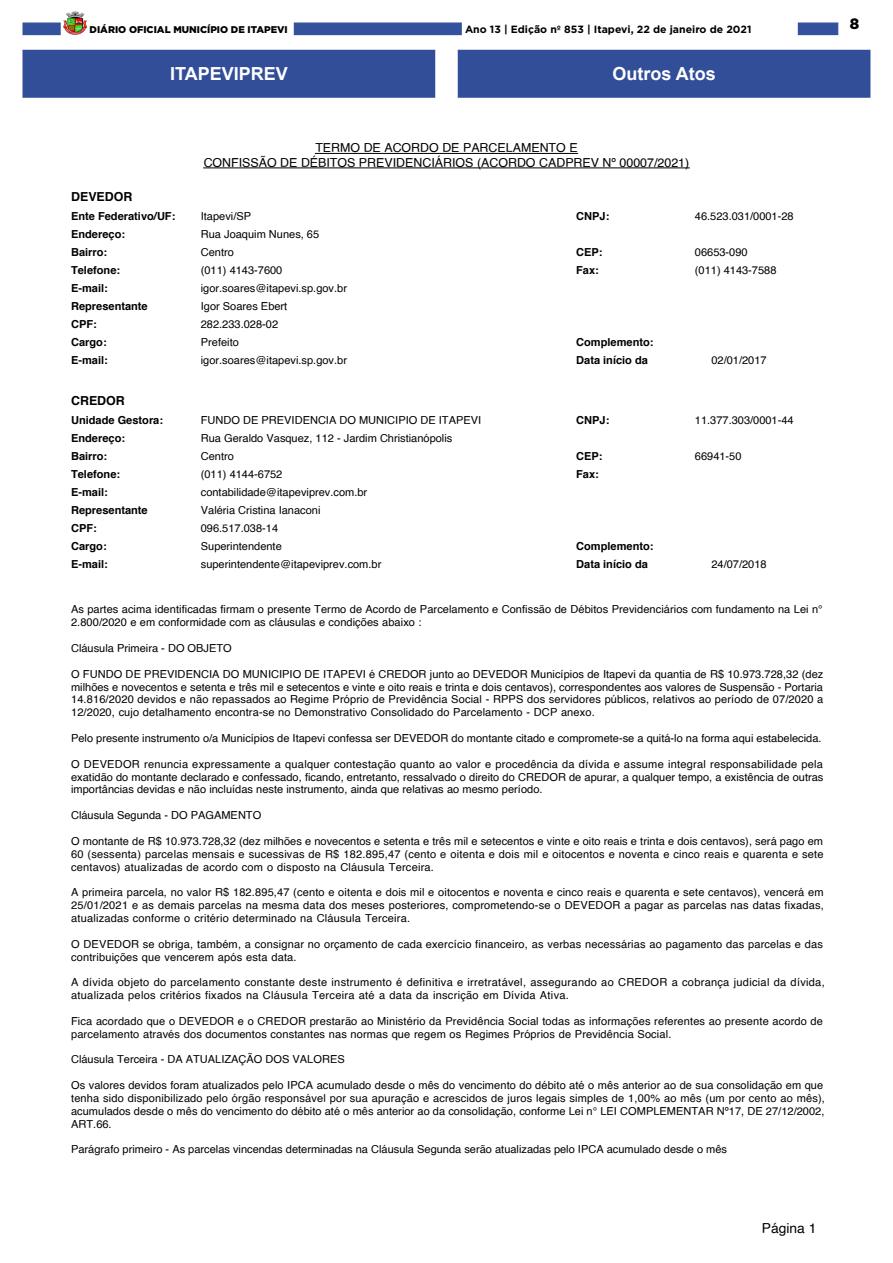
<style>
.page{position:relative;width:893px;height:1263px;background:#fff}
.page>*{position:absolute;margin:0;border:0;box-sizing:border-box;transform-origin:0 0}
.t1{font:700 18px "Arial";color:#fff}
.t2{font:900 15px "Gotham";color:#000}
.t3{font:13.8px "Helvetica";color:#000}
.t4{font:12.45px/14.4px "Helvetica";color:#000;text-align:center}
.t5{font:700 12.45px "Helvetica";color:#000}
.t6{font:11.1px/12.9px "Helvetica";letter-spacing:.005em;color:#000}
.t7{font:700 11.1px "Helvetica";color:#000}
.t8{font:11.1px/12.9px "Helvetica";letter-spacing:.025em;color:#000}
.t9{font:700 10.5px "Gotham";color:#000}
.t10{font:900 9.75px "Gotham";color:#000}
</style>
<div class="page">
<div style="left:22px;top:23px;width:39px;height:12px;background:#34519d;border:1px solid #334f9b"></div>
<div style="left:798px;top:23px;width:40px;height:12px;background:#34519d"></div>
<img style="left:63px;top:11px;width:24px;height:24px">
<div style="left:294px;top:23px;width:168px;height:12px;background:#34519d"></div>
<div style="left:23px;top:50px;width:412px;height:47px;background:#324e99"></div>
<div style="left:22px;top:50px;width:413px;height:48px;border:1px solid #324e99"></div>
<div style="left:458px;top:50px;width:412px;height:47px;background:#324e99"></div>
<div style="left:458px;top:50px;width:412px;height:48px;border:1px solid #324e99"></div>
<hr style="left:315px;top:153px;width:263px;height:1px;background:#000">
<hr style="left:204px;top:168px;width:485px;height:1px;background:#000">
<p class="t10" style="left:90px;top:23px;width:200px">DIÁRIO OFICIAL MUNICÍPIO DE ITAPEVI</p>
<p class="t9" style="left:465px;top:22px;width:288px">Ano 13 | Edição nº 853 | Itapevi, 22 de janeiro de 2021</p>
<p class="t1" style="left:170px;top:61px;width:119px">ITAPEVIPREV</p>
<p class="t1" style="left:612px;top:61px;width:105px">Outros Atos</p>
<p class="t5" style="left:71px;top:186px;width:63px">DEVEDOR</p>
<p class="t4" style="left:204px;top:141px;width:487px">TERMO DE ACORDO DE PARCELAMENTO E<br>CONFISSÃO DE DÉBITOS PREVIDENCIÁRIOS (ACORDO CADPREV Nº 00007/2021)</p>
<p class="t7" style="left:71px;top:207px;width:106px">Ente Federativo/UF:</p>
<p class="t6" style="left:201px;top:210px;width:52px">Itapevi/SP</p>
<p class="t7" style="left:71px;top:225px;width:55px">Endereço:</p>
<p class="t6" style="left:201px;top:228px;width:120px">Rua Joaquim Nunes, 65</p>
<p class="t7" style="left:71px;top:243px;width:38px">Bairro:</p>
<p class="t6" style="left:201px;top:246px;width:35px">Centro</p>
<p class="t7" style="left:576px;top:207px;width:35px">CNPJ:</p>
<p class="t6" style="left:695px;top:210px;width:100px">46.523.031/0001-28</p>
<p class="t7" style="left:576px;top:243px;width:28px">CEP:</p>
<p class="t6" style="left:695px;top:246px;width:54px">06653-090</p>
<p class="t7" style="left:71px;top:261px;width:51px">Telefone:</p>
<p class="t6" style="left:201px;top:264px;width:83px">(011) 4143-7600</p>
<p class="t7" style="left:576px;top:261px;width:24px">Fax:</p>
<p class="t6" style="left:695px;top:264px;width:83px">(011) 4143-7588</p>
<p class="t7" style="left:71px;top:279px;width:38px">E-mail:</p>
<p class="t6" style="left:201px;top:282px;width:148px">igor.soares@itapevi.sp.gov.br</p>
<p class="t7" style="left:71px;top:297px;width:78px">Representante</p>
<p class="t7" style="left:71px;top:315px;width:27px">CPF:</p>
<p class="t6" style="left:201px;top:300px;width:88px">Igor Soares Ebert</p>
<p class="t6" style="left:201px;top:318px;width:79px">282.233.028-02</p>
<p class="t7" style="left:71px;top:333px;width:37px">Cargo:</p>
<p class="t6" style="left:201px;top:336px;width:40px">Prefeito</p>
<p class="t7" style="left:576px;top:333px;width:79px">Complemento:</p>
<p class="t7" style="left:71px;top:351px;width:38px">E-mail:</p>
<p class="t6" style="left:201px;top:354px;width:148px">igor.soares@itapevi.sp.gov.br</p>
<p class="t7" style="left:576px;top:351px;width:73px">Data início da</p>
<p class="t6" style="left:711px;top:354px;width:57px">02/01/2017</p>
<p class="t5" style="left:71px;top:390px;width:55px">CREDOR</p>
<p class="t7" style="left:71px;top:411px;width:94px">Unidade Gestora:</p>
<p class="t6" style="left:201px;top:414px;width:282px">FUNDO DE PREVIDENCIA DO MUNICIPIO DE ITAPEVI</p>
<p class="t7" style="left:71px;top:429px;width:55px">Endereço:</p>
<p class="t6" style="left:201px;top:432px;width:253px">Rua Geraldo Vasquez, 112 - Jardim Christianópolis</p>
<p class="t7" style="left:71px;top:447px;width:38px">Bairro:</p>
<p class="t6" style="left:201px;top:450px;width:35px">Centro</p>
<p class="t7" style="left:576px;top:411px;width:35px">CNPJ:</p>
<p class="t6" style="left:695px;top:414px;width:100px">11.377.303/0001-44</p>
<p class="t7" style="left:576px;top:447px;width:28px">CEP:</p>
<p class="t6" style="left:695px;top:450px;width:48px">66941-50</p>
<p class="t7" style="left:71px;top:465px;width:51px">Telefone:</p>
<p class="t6" style="left:201px;top:468px;width:83px">(011) 4144-6752</p>
<p class="t7" style="left:576px;top:465px;width:24px">Fax:</p>
<p class="t7" style="left:71px;top:483px;width:38px">E-mail:</p>
<p class="t6" style="left:201px;top:486px;width:168px">contabilidade@itapeviprev.com.br</p>
<p class="t7" style="left:71px;top:501px;width:78px">Representante</p>
<p class="t7" style="left:71px;top:519px;width:27px">CPF:</p>
<p class="t6" style="left:201px;top:504px;width:121px">Valéria Cristina Ianaconi</p>
<p class="t6" style="left:201px;top:522px;width:79px">096.517.038-14</p>
<p class="t7" style="left:71px;top:537px;width:37px">Cargo:</p>
<p class="t6" style="left:201px;top:540px;width:83px">Superintendente</p>
<p class="t7" style="left:576px;top:537px;width:79px">Complemento:</p>
<p class="t7" style="left:71px;top:555px;width:38px">E-mail:</p>
<p class="t6" style="left:201px;top:558px;width:182px">superintendente@itapeviprev.com.br</p>
<p class="t7" style="left:576px;top:555px;width:73px">Data início da</p>
<p class="t6" style="left:711px;top:558px;width:57px">24/07/2018</p>
<p class="t6" style="left:71px;top:603px;width:753px">As partes acima identificadas firmam o presente Termo de Acordo de Parcelamento e Confissão de Débitos Previdenciários com fundamento na Lei n°<br>2.800/2020 e em conformidade com as cláusulas e condições abaixo :</p>
<p class="t6" style="left:71px;top:642px;width:162px">Cláusula Primeira - DO OBJETO</p>
<p class="t6" style="left:71px;top:668px;width:754px;text-align:justify">O FUNDO DE PREVIDENCIA DO MUNICIPIO DE ITAPEVI é CREDOR junto ao DEVEDOR Municípios de Itapevi da quantia de R$ 10.973.728,32 (dez milhões e novecentos e setenta e três mil e setecentos e vinte e oito reais e trinta e dois centavos), correspondentes aos valores de Suspensão - Portaria 14.816/2020 devidos e não repassados ao Regime Próprio de Previdência Social - RPPS dos servidores públicos, relativos ao período de 07/2020 a 12/2020, cujo detalhamento encontra-se no Demonstrativo Consolidado do Parcelamento - DCP anexo.</p>
<p class="t6" style="left:71px;top:732px;width:752px">Pelo presente instrumento o/a Municípios de Itapevi confessa ser DEVEDOR do montante citado e compromete-se a quitá-lo na forma aqui estabelecida.</p>
<p class="t6" style="left:71px;top:758px;width:754px;text-align:justify">O DEVEDOR renuncia expressamente a qualquer contestação quanto ao valor e procedência da dívida e assume integral responsabilidade pela exatidão do montante declarado e confessado, ficando, entretanto, ressalvado o direito do CREDOR de apurar, a qualquer tempo, a existência de outras importâncias devidas e não incluídas neste instrumento, ainda que relativas ao mesmo período.</p>
<p class="t6" style="left:71px;top:809px;width:192px">Cláusula Segunda - DO PAGAMENTO</p>
<p class="t6" style="left:71px;top:835px;width:754px;text-align:justify">O montante de R$ 10.973.728,32 (dez milhões e novecentos e setenta e três mil e setecentos e vinte e oito reais e trinta e dois centavos), será pago em 60 (sessenta) parcelas mensais e sucessivas de R$ 182.895,47 (cento e oitenta e dois mil e oitocentos e noventa e cinco reais e quarenta e sete centavos) atualizadas de acordo com o disposto na Cláusula Terceira.</p>
<p class="t6" style="left:71px;top:886px;width:754px;text-align:justify">A primeira parcela, no valor R$ 182.895,47 (cento e oitenta e dois mil e oitocentos e noventa e cinco reais e quarenta e sete centavos), vencerá em 25/01/2021 e as demais parcelas na mesma data dos meses posteriores, comprometendo-se o DEVEDOR a pagar as parcelas nas datas fixadas, atualizadas conforme o critério determinado na Cláusula Terceira.</p>
<p class="t6" style="left:71px;top:938px;width:753px">O DEVEDOR se obriga, também, a consignar no orçamento de cada exercício financeiro, as verbas necessárias ao pagamento das parcelas e das contribuições que vencerem após esta data.</p>
<p class="t8" style="left:71px;top:976px;width:755px">A dívida objeto do parcelamento constante deste instrumento é definitiva e irretratável, assegurando ao CREDOR a cobrança judicial da dívida, atualizada pelos critérios fixados na Cláusula Terceira até a data da inscrição em Dívida Ativa.</p>
<p class="t6" style="left:71px;top:1015px;width:753px">Fica acordado que o DEVEDOR e o CREDOR prestarão ao Ministério da Previdência Social todas as informações referentes ao presente acordo de parcelamento através dos documentos constantes nas normas que regem os Regimes Próprios de Previdência Social.</p>
<p class="t6" style="left:71px;top:1053px;width:275px">Cláusula Terceira - DA ATUALIZAÇÃO DOS VALORES</p>
<p class="t6" style="left:71px;top:1079px;width:755px">Os valores devidos foram atualizados pelo IPCA acumulado desde o mês do vencimento do débito até o mês anterior ao de sua consolidação em que tenha sido disponibilizado pelo órgão responsável por sua apuração e acrescidos de juros legais simples de 1,00% ao mês (um por cento ao mês), acumulados desde o mês do vencimento do débito até o mês anterior ao da consolidação, conforme Lei n° LEI COMPLEMENTAR Nº17, DE 27/12/2002, ART.66.</p>
<p class="t6" style="left:71px;top:1143px;width:657px">Parágrafo primeiro - As parcelas vincendas determinadas na Cláusula Segunda serão atualizadas pelo IPCA acumulado desde o mês</p>
<h2 class="t2" style="left:850px;top:13px;width:11px">8</h2>
<p class="t3" style="left:762px;top:1217px;width:56px">Página 1</p>
</div>
